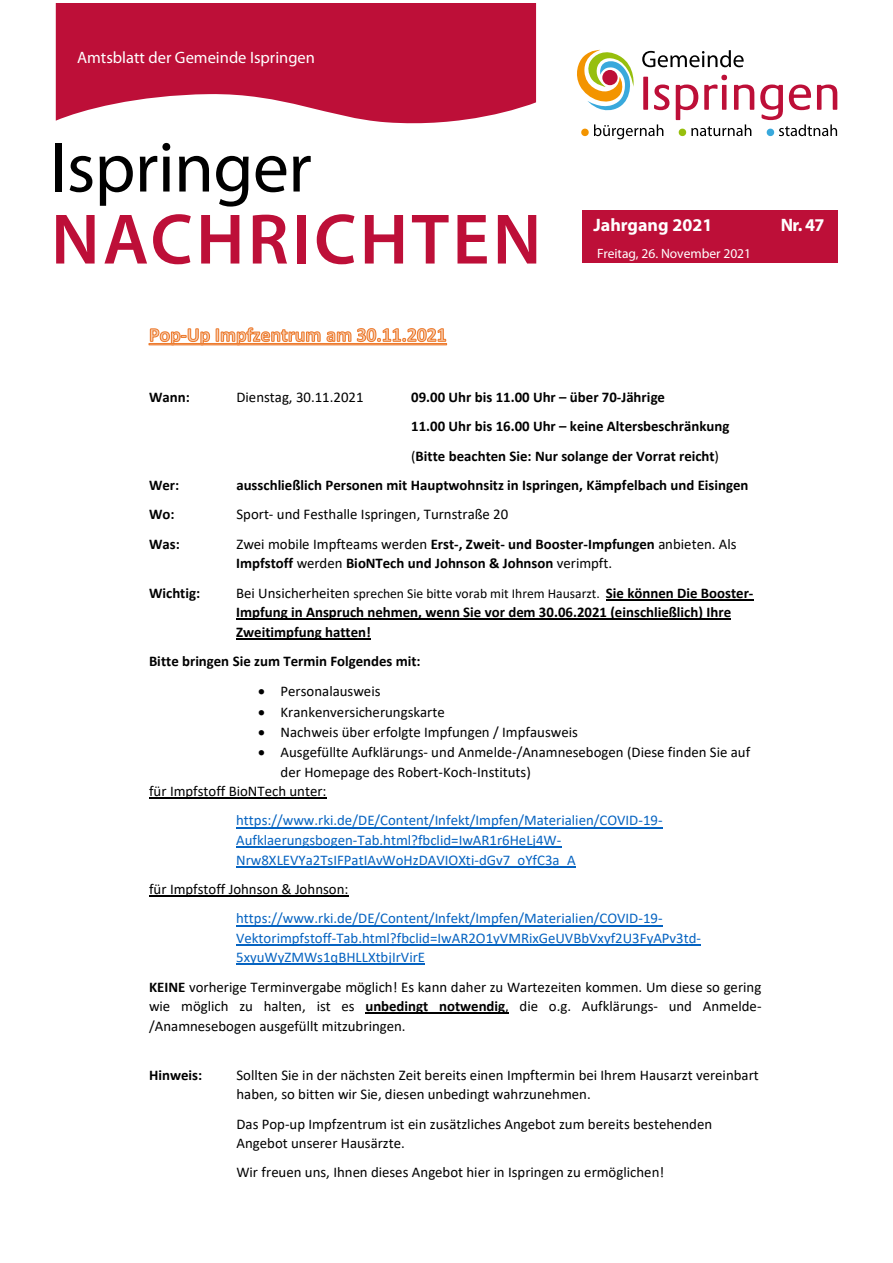
<style>
.page{position:relative;width:893px;height:1263px;background:#fff}
.page>*{position:absolute;margin:0;border:0;box-sizing:border-box;transform-origin:0 0}
.t1{font:600 72px "Myriad Pro";letter-spacing:.045em;color:#bd0f38}
.t2{font:72px "Myriad Pro";letter-spacing:-.01em;color:#000}
.t3{font:700 18px "Myriad Pro";color:#fff}
.t4{font:16.5px "Myriad Pro";color:#fff}
.t5{font:14.85px/19.5px "Calibri";color:#000}
.t6{font:700 14.85px/29.2px "Calibri";color:#000}
.t7{font:14.85px/19.5px "Calibri";color:#0563c1}
.t8{font:13.65px "Calibri";color:#000}
.t9{font:13.5px "Myriad Pro";color:#fff}
.s1{font-weight:400}
.s2{font-size:14.85px}
.s3{font-weight:700;font-size:14.85px}
.s4{font-weight:700}
</style>
<div class="page">
<svg style="left:56px;top:4px;width:480px;height:120px;background:#c52d51"></svg>
<div style="left:582px;top:210px;width:256px;height:53px;background:#bd0f38"></div>
<div style="left:643px;top:77px;width:5px;height:33px;background:#bd0f38"></div>
<svg style="left:654px;top:85px;width:15px;height:25px"></svg>
<svg style="left:642px;top:50px;width:102px;height:17px"></svg>
<svg style="left:577px;top:49px;width:57px;height:62px"></svg>
<div style="left:602px;top:70px;width:16px;height:15px;background:#bd0f38;border-radius:50%"></div>
<svg style="left:581px;top:124px;width:82px;height:15px"></svg>
<svg style="left:676px;top:75px;width:78px;height:61px"></svg>
<svg style="left:760px;top:85px;width:77px;height:51px"></svg>
<svg style="left:149px;top:327px;width:298px;height:19px"></svg>
<div style="left:148px;top:343px;width:299px;height:2px;border:1px solid #ed7c30"></div>
<hr style="left:606px;top:599px;width:147px;height:1px;background:#000">
<hr style="left:236px;top:619px;width:495px;height:1px;background:#000">
<hr style="left:236px;top:638px;width:135px;height:1px;background:#000">
<hr style="left:149px;top:798px;width:178px;height:1px;background:#000">
<hr style="left:236px;top:827px;width:426px;height:1px;background:#0563c1">
<hr style="left:236px;top:847px;width:325px;height:1px;background:#0563c1">
<hr style="left:236px;top:866px;width:340px;height:1px;background:#0563c1">
<hr style="left:149px;top:895px;width:199px;height:1px;background:#000">
<hr style="left:236px;top:925px;width:426px;height:1px;background:#0563c1">
<hr style="left:236px;top:944px;width:465px;height:1px;background:#0563c1">
<hr style="left:236px;top:964px;width:189px;height:1px;background:#0563c1">
<hr style="left:365px;top:1013px;width:144px;height:1px;background:#000">
<p class="t4" style="left:77px;top:48px;width:239px">Amtsblatt der Gemeinde Ispringen</p>
<h1 class="t2" style="left:50px;top:123px;width:263px">Ispringer</h1>
<h1 class="t1" style="left:51px;top:194px;width:492px">NACHRICHTEN</h1>
<p class="t3" style="left:594px;top:213px;width:120px">Jahrgang 2021</p>
<p class="t3" style="left:781px;top:213px;width:45px">Nr. 47</p>
<p class="t9" style="left:597px;top:245px;width:155px">Freitag, 26. November 2021</p>
<p class="t6" style="left:149px;top:382px;width:42px">Wann:</p>
<p class="t5" style="left:236px;top:387px;width:129px">Dienstag, 30.11.2021</p>
<p class="t6" style="left:411px;top:382px;width:320px">09.00 Uhr bis 11.00 Uhr – über 70-Jährige<br>11.00 Uhr bis 16.00 Uhr – keine Altersbeschränkung <span class="s1">(</span>Bitte beachten Sie: Nur solange der Vorrat reicht<span class="s1">)</span></p>
<p class="t6" style="left:149px;top:470px;width:32px">Wer:</p>
<p class="t6" style="left:236px;top:470px;width:513px">ausschließlich Personen mit Hauptwohnsitz in Ispringen, Kämpfelbach und Eisingen</p>
<p class="t6" style="left:149px;top:500px;width:27px">Wo:</p>
<p class="t5" style="left:236px;top:504px;width:273px">Sport- und Festhalle Ispringen, Turnstraße 20</p>
<p class="t6" style="left:149px;top:529px;width:32px">Was:</p>
<p class="t6" style="left:236px;top:534px;width:502px;line-height:19.4px"><span class="s1">Zwei mobile Impfteams werden</span> Erst-, Zweit- und Booster-Impfungen <span class="s1">anbieten. Als<br></span>Impfstoff <span class="s1">werden</span> BioNTech und Johnson &amp; Johnson <span class="s1">verimpft.</span></p>
<p class="t6" style="left:149px;top:578px;width:53px">Wichtig:</p>
<p class="t8" style="left:236px;top:584px;width:519px"><span class="s2">Bei Unsicherheiten</span> sprechen Sie bitte vorab mit Ihrem Hausarzt. <span class="s3">Sie können Die Booster-</span></p>
<p class="t6" style="left:236px;top:602px;width:496px;line-height:19.5px">Impfung in Anspruch nehmen, wenn Sie vor dem 30.06.2021 (einschließlich) Ihre<br>Zweitimpfung hatten!</p>
<p class="t6" style="left:149px;top:646px;width:273px">Bitte bringen Sie zum Termin Folgendes mit:</p>
<p class="t5" style="left:258px;top:681px;width:124px">• Personalausweis</p>
<p class="t5" style="left:258px;top:701px;width:188px">• Krankenversicherungskarte</p>
<p class="t5" style="left:258px;top:722px;width:321px">• Nachweis über erfolgte Impfungen / Impfausweis</p>
<p class="t5" style="left:258px;top:742px;width:493px">• Ausgefüllte Aufklärungs- und Anmelde-/Anamnesebogen (Diese finden Sie auf</p>
<p class="t5" style="left:281px;top:761px;width:252px">der Homepage des Robert-Koch-Instituts)</p>
<p class="t5" style="left:149px;top:781px;width:179px">für Impfstoff BioNTech unter:</p>
<p class="t7" style="left:236px;top:810px;width:428px">https://www.rki.de/DE/Content/Infekt/Impfen/Materialien/COVID-19-<br>Aufklaerungsbogen-Tab.html?fbclid=IwAR1r6HeLj4W-<br>Nrw8XLEVYa2TsIFPatIAvWoHzDAVIOXti-dGv7_oYfC3a_A</p>
<p class="t5" style="left:149px;top:879px;width:201px">für Impfstoff Johnson &amp; Johnson:</p>
<p class="t7" style="left:236px;top:908px;width:466px">https://www.rki.de/DE/Content/Infekt/Impfen/Materialien/COVID-19-<br>Vektorimpfstoff-Tab.html?fbclid=IwAR2O1yVMRixGeUVBbVxyf2U3FyAPv3td-<br>5xyuWyZMWs1qBHLLXtbjIrVirE</p>
<p class="t5" style="left:149px;top:976px;width:614px;text-align:justify"><span class="s4">KEINE</span> vorherige Terminvergabe möglich! Es kann daher zu Wartezeiten kommen. Um diese so gering wie möglich zu halten, ist es <span class="s4">unbedingt notwendig</span>, die o.g. Aufklärungs- und Anmelde-/Anamnesebogen ausgefüllt mitzubringen.</p>
<p class="t6" style="left:149px;top:1060px;width:55px">Hinweis:</p>
<p class="t5" style="left:236px;top:1064px;width:524px">Sollten Sie in der nächsten Zeit bereits einen Impftermin bei Ihrem Hausarzt vereinbart haben, so bitten wir Sie, diesen unbedingt wahrzunehmen.</p>
<p class="t5" style="left:236px;top:1113px;width:477px">Das Pop-up Impfzentrum ist ein zusätzliches Angebot zum bereits bestehenden<br>Angebot unserer Hausärzte.</p>
<p class="t5" style="left:236px;top:1162px;width:429px">Wir freuen uns, Ihnen dieses Angebot hier in Ispringen zu ermöglichen!</p>
</div>
